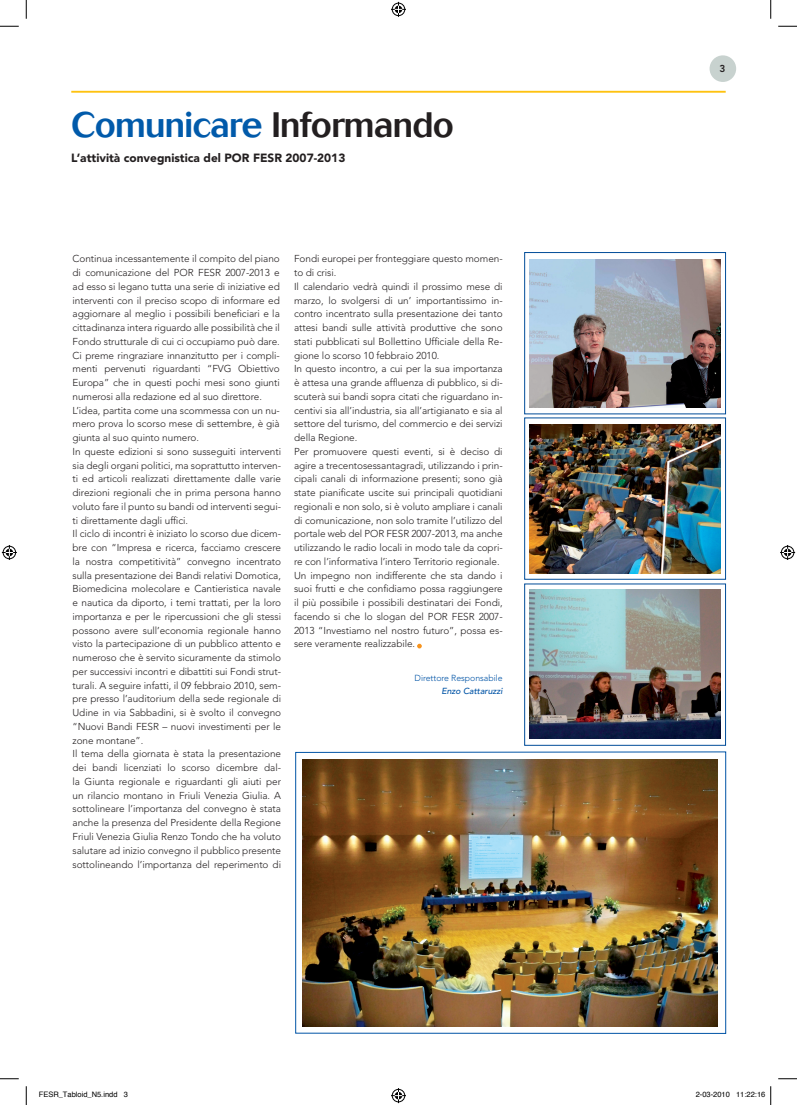
<style>
.page{position:relative;width:797px;height:1105px;background:#fff}
.page>*{position:absolute;margin:0;border:0;box-sizing:border-box;transform-origin:0 0}
.t1{font:500 35px "Cosmos";letter-spacing:-.02em;color:#015aaa}
.t2{font:900 11.88px "Avenir";color:#231f20}
.t3{font:300 10px/13.8px "Avenir";letter-spacing:-.005em;color:#231f20}
.t4{font:800 10px "Avenir";color:#231f20}
.t5{font:300 8.75px "Avenir";letter-spacing:-.005em;color:#0154a6}
.t6{font:italic 500 8.75px "Avenir";letter-spacing:-.005em;color:#0154a6}
.t7{font:7.5px "Helvetica";color:#000}
.s1{color:#231f20}
</style>
<div class="page">
<div style="left:709px;top:55px;width:27px;height:27px;background:#c8d2cf;border-radius:50%"></div>
<div style="left:524px;top:418px;width:202px;height:162px;background:#fff;border:1px solid #014c98"></div>
<div style="left:524px;top:252px;width:202px;height:162px;background:#fff;border:1px solid #014c98"></div>
<div style="left:524px;top:584px;width:202px;height:162px;background:#fff;border:1px solid #014c98"></div>
<svg style="left:417px;top:644px;width:5px;height:4px"></svg>
<hr style="left:71px;top:91px;width:654px;height:2px;background:#fec210">
<img style="left:295px;top:751px;width:431px;height:283px">
<img style="left:529px;top:589px;width:192px;height:149px">
<img style="left:529px;top:424px;width:192px;height:149px">
<img style="left:529px;top:259px;width:192px;height:149px">
<svg style="left:0;top:25px;width:19px;height:2px"></svg>
<svg style="left:778px;top:25px;width:19px;height:2px"></svg>
<svg style="left:0;top:1078px;width:19px;height:1px"></svg>
<svg style="left:778px;top:1078px;width:19px;height:1px"></svg>
<svg style="left:25px;top:0;width:2px;height:19px"></svg>
<svg style="left:25px;top:1086px;width:2px;height:19px"></svg>
<svg style="left:770px;top:0;width:1px;height:19px"></svg>
<svg style="left:391px;top:2px;width:15px;height:15px"></svg>
<svg style="left:391px;top:1088px;width:15px;height:15px"></svg>
<svg style="left:2px;top:545px;width:15px;height:15px"></svg>
<svg style="left:780px;top:545px;width:15px;height:15px"></svg>
<svg style="left:770px;top:1086px;width:1px;height:19px"></svg>
<h1 class="t1" style="left:71px;top:104px;width:384px">Comunicare <span class="s1">Informando</span></h1>
<p class="t2" style="left:71px;top:150px;width:275px">L’attività convegnistica del POR FESR 2007-2013</p>
<p class="t3" style="left:72px;top:252px;width:210px">Continua incessantemente il compito del piano di comunicazione del POR FESR 2007-2013 e ad esso si legano tutta una serie di iniziative ed interventi con il preciso scopo di informare ed aggiornare al meglio i possibili beneficiari e la cittadinanza intera riguardo alle possibilità che il Fondo strutturale di cui ci occupiamo può dare.<br>Ci preme ringraziare innanzitutto per i compli&shy;menti pervenuti riguardanti “FVG Obiettivo Europa” che in questi pochi mesi sono giunti numerosi alla redazione ed al suo direttore.<br>L’idea, partita come una scommessa con un nu&shy;mero prova lo scorso mese di settembre, è già giunta al suo quinto numero.<br>In queste edizioni si sono susseguiti interventi sia degli organi politici, ma soprattutto interven&shy;ti ed articoli realizzati direttamente dalle varie direzioni regionali che in prima persona hanno voluto fare il punto su bandi od interventi segui&shy;ti direttamente dagli uffici.<br>Il ciclo di incontri è iniziato lo scorso due dicem&shy;bre con “Impresa e ricerca, facciamo crescere la nostra competitività” convegno incentrato sulla presentazione dei Bandi relativi Domotica, Biomedicina molecolare e Cantieristica navale e nautica da diporto, i temi trattati, per la loro importanza e per le ripercussioni che gli stessi possono avere sull’economia regionale hanno visto la partecipazione di un pubblico attento e numeroso che è servito sicuramente da stimolo per successivi incontri e dibattiti sui Fondi strut&shy;turali. A seguire infatti, il 09 febbraio 2010, sem&shy;pre presso l’auditorium della sede regionale di Udine in via Sabbadini, si è svolto il convegno “Nuovi Bandi FESR – nuovi investimenti per le zone montane”.<br>Il tema della giornata è stata la presentazione dei bandi licenziati lo scorso dicembre dal&shy;la Giunta regionale e riguardanti gli aiuti per un rilancio montano in Friuli Venezia Giulia. A sottolineare l’importanza del convegno è stata anche la presenza del Presidente della Regione Friuli Venezia Giulia Renzo Tondo che ha voluto salutare ad inizio convegno il pubblico presente sottolineando l’importanza del reperimento di</p>
<p class="t3" style="left:294px;top:252px;width:210px">Fondi europei per fronteggiare questo momen&shy;to di crisi.<br>Il calendario vedrà quindi il prossimo mese di marzo, lo svolgersi di un’ importantissimo in&shy;contro incentrato sulla presentazione dei tanto attesi bandi sulle attività produttive che sono stati pubblicati sul Bollettino Ufficiale della Re&shy;gione lo scorso 10 febbraio 2010.<br>In questo incontro, a cui per la sua importanza è attesa una grande affluenza di pubblico, si di&shy;scuterà sui bandi sopra citati che riguardano in&shy;centivi sia all’industria, sia all’artigianato e sia al settore del turismo, del commercio e dei servizi della Regione.<br>Per promuovere questi eventi, si è deciso di agire a trecentosessantagradi, utilizzando i prin&shy;cipali canali di informazione presenti; sono già state pianificate uscite sui principali quotidiani regionali e non solo, si è voluto ampliare i canali di comunicazione, non solo tramite l’utilizzo del portale web del POR FESR 2007-2013, ma anche utilizzando le radio locali in modo tale da copri&shy;re con l’informativa l’intero Territorio regionale.<br>Un impegno non indifferente che sta dando i suoi frutti e che confidiamo possa raggiungere il più possibile i possibili destinatari dei Fondi, facendo si che lo slogan del POR FESR 2007- 2013 “Investiamo nel nostro futuro”, possa es&shy;sere veramente realizzabile.</p>
<p class="t5" style="left:414px;top:673px;width:90px">Direttore Responsabile</p>
<p class="t6" style="left:441px;top:686px;width:63px">Enzo Cattaruzzi</p>
<p class="t4" style="left:719px;top:62px;width:7px">3</p>
<p class="t7" style="left:39px;top:1089px;width:91px">FESR_Tabloid_N5.indd 3</p>
<p class="t7" style="left:695px;top:1089px;width:71px">2-03-2010 11:22:16</p>
</div>
